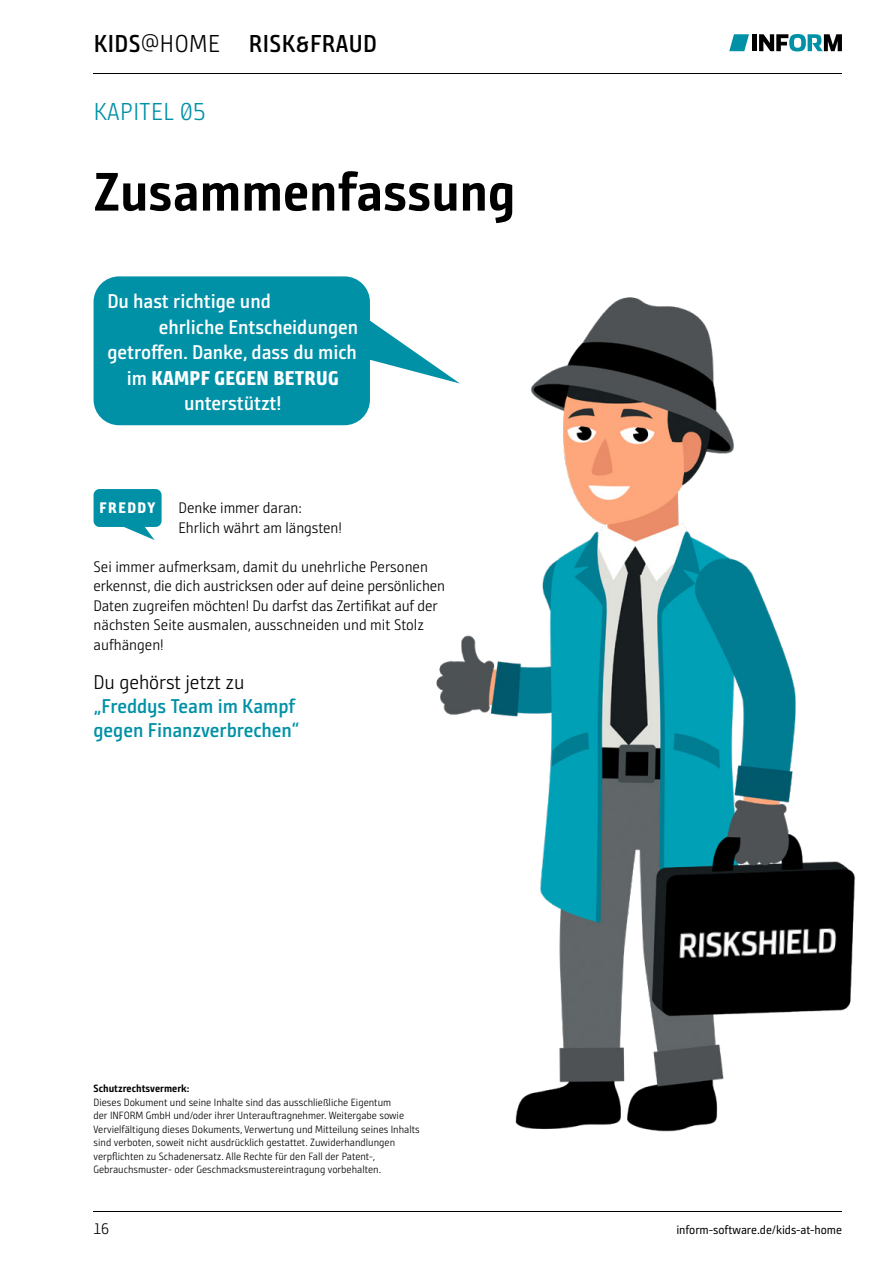
<style>
.page{position:relative;width:893px;height:1263px;background:#fff}
.page>*{position:absolute;margin:0;border:0;box-sizing:border-box;transform-origin:0 0}
.t1{font:700 54px "Bunday Sans Pro SG";letter-spacing:-.005em;color:#000}
.t2{font:700 24.45px "Bunday Sans Pro SG Se";letter-spacing:.02em;color:#000}
.t3{font:24.45px "Bunday Sans Pro SG Se Ligh";letter-spacing:.02em;color:#0091a7}
.t4{font:700 19.95px "Bunday Sans Pro SG Se";letter-spacing:-.005em;color:#fff}
.t5{font:700 19.95px/24px "Bunday Sans Pro SG Se";letter-spacing:-.005em;color:#0091a7}
.t6{font:700 expanded 19.95px "Bunday Sans Pro SG";letter-spacing:.015em;color:#fff}
.t7{font:19.95px "Bunday Sans Pro SG Se Ligh";letter-spacing:-.005em;color:#000}
.t8{font:15.3px/19.5px "Bunday Sans Pro SG Se Ligh";letter-spacing:-.005em;color:#000}
.t9{font:700 expanded 15.3px "Bunday Sans Pro SG";letter-spacing:.1em;color:#fff}
.t10{font:12.15px "Bunday Sans Pro SG";letter-spacing:-.005em;color:#000}
.t11{font:10.5px/13.5px "Bunday Sans Pro SG Se Ligh";color:#000}
.t12{font:700 10.5px "Bunday Sans Pro SG";color:#000}
.s1{font-family:"Bunday Sans Pro SG Se Ligh";font-weight:400}
.s2{font-family:"Bunday Sans Pro SG Se";font-stretch:normal}
</style>
<div class="page">
<hr style="left:94px;top:74px;width:748px;height:1px;background:#000">
<svg style="left:729px;top:34px;width:20px;height:17px"></svg>
<svg style="left:759px;top:34px;width:83px;height:17px"></svg>
<div style="left:752px;top:34px;width:5px;height:17px;background:#000"></div>
<hr style="left:94px;top:1211px;width:748px;height:1px;background:#000">
<img style="left:436px;top:297px;width:420px;height:835px">
<img style="left:672px;top:898px;width:180px;height:77px">
<svg style="left:94px;top:276px;width:366px;height:149px;fill:#0091a7"></svg>
<svg style="left:94px;top:489px;width:68px;height:51px"></svg>
<h2 class="t2" style="left:94px;top:28px;width:285px">KIDS<span class="s1">@HOME</span> RISK&amp;FRAUD</h2>
<h2 class="t3" style="left:94px;top:96px;width:113px">KAPITEL 05</h2>
<h1 class="t1" style="left:94px;top:156px;width:424px">Zusammenfassung</h1>
<h3 class="t4" style="left:107px;top:288px;width:165px">Du hast richtige und</h3>
<h3 class="t4" style="left:159px;top:314px;width:201px">ehrliche Entscheidungen</h3>
<h3 class="t4" style="left:107px;top:339px;width:251px">getroffen. Danke, dass du mich</h3>
<h3 class="t6" style="left:127px;top:364px;width:213px"><span class="s2">im</span> KAMPF GEGEN BETRUG</h3>
<h3 class="t4" style="left:184px;top:390px;width:99px">unterstützt!</h3>
<h3 class="t8" style="left:179px;top:498px;width:165px">Denke immer daran:<br>Ehrlich währt am längsten!</h3>
<h3 class="t8" style="left:94px;top:556px;width:353px">Sei immer aufmerksam, damit du unehrliche Personen erkennst, die dich austricksen oder auf deine persönlichen Daten zugreifen möchten! Du darfst das Zertifikat auf der nächsten Seite ausmalen, ausschneiden und mit Stolz aufhängen!</h3>
<h3 class="t7" style="left:94px;top:669px;width:152px">Du gehörst jetzt zu</h3>
<h3 class="t5" style="left:94px;top:693px;width:208px">„Freddys Team im Kampf gegen Finanzverbrechen“</h3>
<h3 class="t9" style="left:100px;top:498px;width:57px">FREDDY</h3>
<p class="t12" style="left:94px;top:1082px;width:97px">Schutzrechtsvermerk:</p>
<p class="t11" style="left:94px;top:1095px;width:328px">Dieses Dokument und seine Inhalte sind das ausschließliche Eigentum<br>der INFORM GmbH und/oder ihrer Unterauftragnehmer. Weitergabe sowie Vervielfältigung dieses Dokuments, Verwertung und Mitteilung seines Inhalts sind verboten, soweit nicht ausdrücklich gestattet. Zuwiderhandlungen verpflichten zu Schadenersatz. Alle Rechte für den Fall der Patent-, Gebrauchsmuster- oder Geschmacksmustereintragung vorbehalten.</p>
<h3 class="t8" style="left:94px;top:1219px;width:17px">16</h3>
<p class="t10" style="left:676px;top:1222px;width:167px">inform-software.de/kids-at-home</p>
</div>
